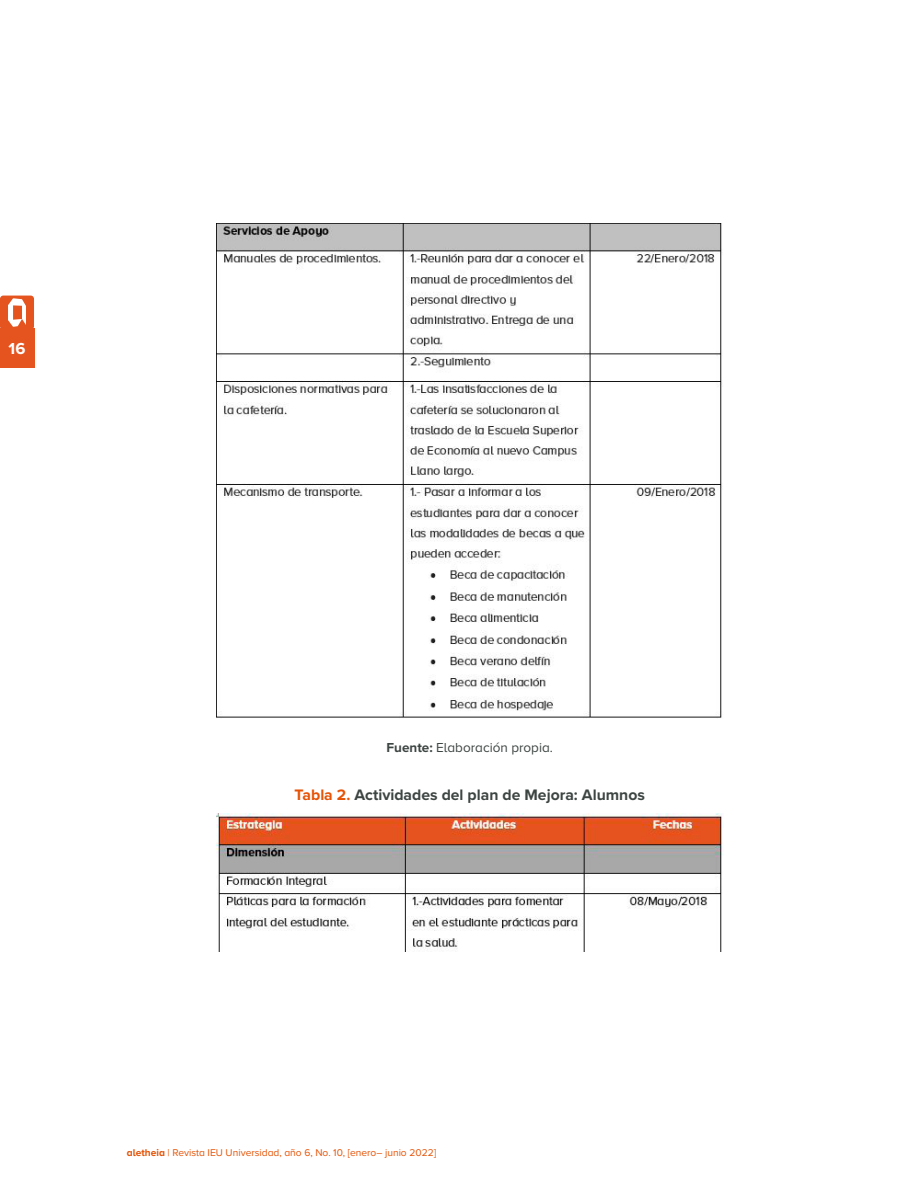
<style>
.page{position:relative;width:918px;height:1188px;background:#fff}
.page>*{position:absolute;margin:0;border:0;box-sizing:border-box;transform-origin:0 0}
.t1{font:700 16.5px "Proxima Nova A";color:#fff}
.t2{font:700 15.75px "Proxima Nova";color:#3d4543}
.t3{font:13.5px "Proxima Nova A";color:#3d4543}
.t4{font:10.2px "Proxima Nova A";color:#e65306}
.s1{font-weight:700}
.s2{color:#e65306}
</style>
<div class="page">
<div style="left:0;top:328px;width:34px;height:40px;background:#e5531f"></div>
<svg style="left:0;top:296px;width:34px;height:32px"></svg>
<img style="left:216px;top:224px;width:506px;height:494px">
<img style="left:216px;top:814px;width:507px;height:137px">
<h1 class="t1" style="left:9px;top:339px;width:18px">16</h1>
<h3 class="t3" style="left:387px;top:739px;width:168px"><span class="s1">Fuente:</span> Elaboración propia.</h3>
<h2 class="t2" style="left:295px;top:785px;width:352px"><span class="s2">Tabla 2.</span> Actividades del plan de Mejora: Alumnos</h2>
<p class="t4" style="left:127px;top:1146px;width:311px"><span class="s1">aletheia</span> | Revista IEU Universidad, año 6, No. 10, [enero– junio 2022]</p>
</div>
